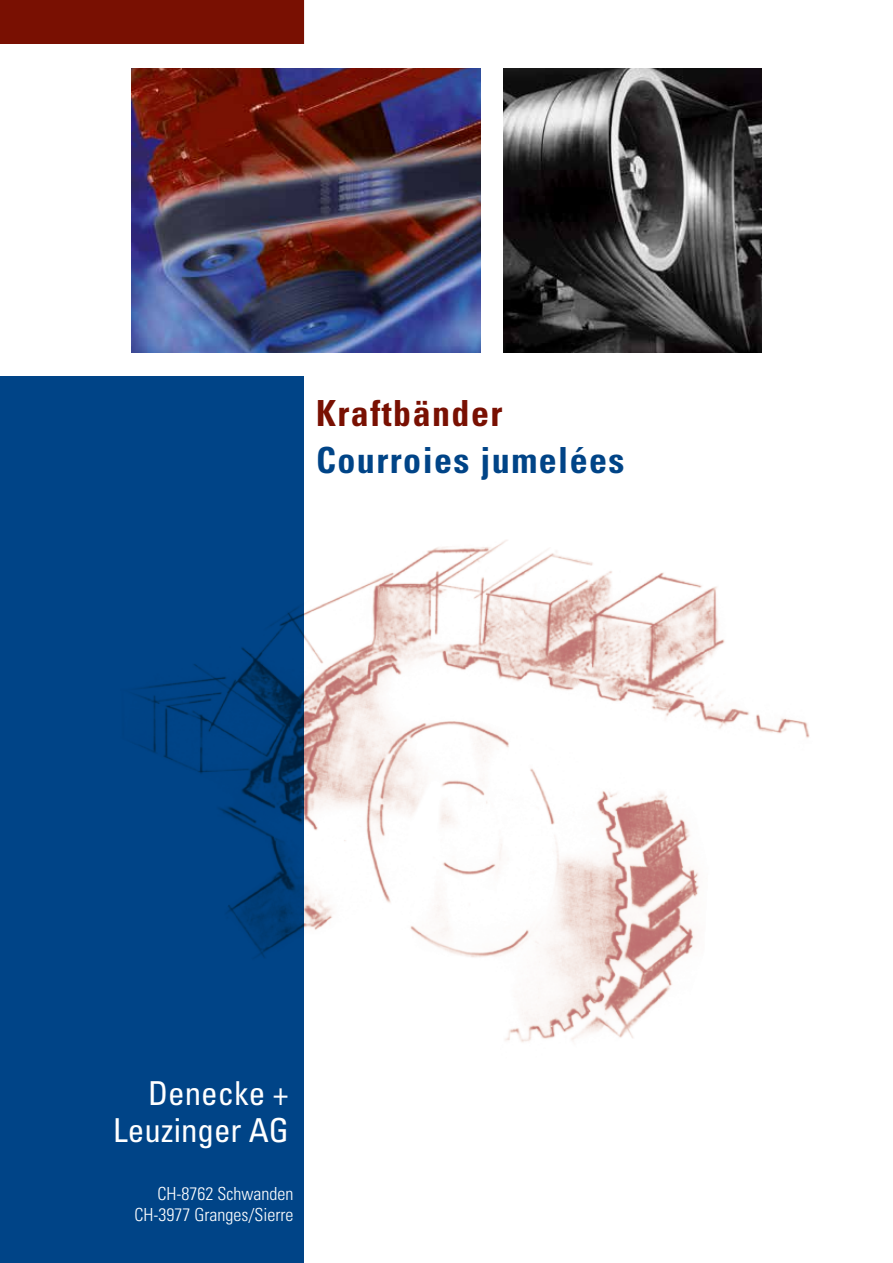
<style>
.page{position:relative;width:893px;height:1263px;background:#fff}
.page>*{position:absolute;margin:0;border:0;box-sizing:border-box;transform-origin:0 0}
.t1{font:700 condensed 36px "Univers";letter-spacing:.04em;color:#004487}
.t2{font:700 condensed 36px "Univers";letter-spacing:.04em;color:#791002}
.t3{font:condensed 33px/37.5px "Univers";color:#fff;text-align:right}
.t4{font:300 condensed 18px/21px "Univers";color:#fff;text-align:right}
</style>
<div class="page">
<div style="left:0;top:376px;width:303px;height:887px;background:#004487"></div>
<img style="left:132px;top:68px;width:348px;height:285px">
<img style="left:504px;top:68px;width:257px;height:285px">
<div style="left:0;top:0;width:304px;height:44px;background:#791002"></div>
<img style="left:135px;top:505px;width:675px;height:562px">
<h1 class="t2" style="left:316px;top:392px;width:188px">Kraftbänder</h1>
<h1 class="t1" style="left:316px;top:438px;width:310px">Courroies jumelées</h1>
<h2 class="t3" style="left:113px;top:1073px;width:177px">Denecke +<br>Leuzinger AG</h2>
<p class="t4" style="left:134px;top:1183px;width:160px">CH-8762 Schwanden<br>CH-3977 Granges/Sierre</p>
</div>
